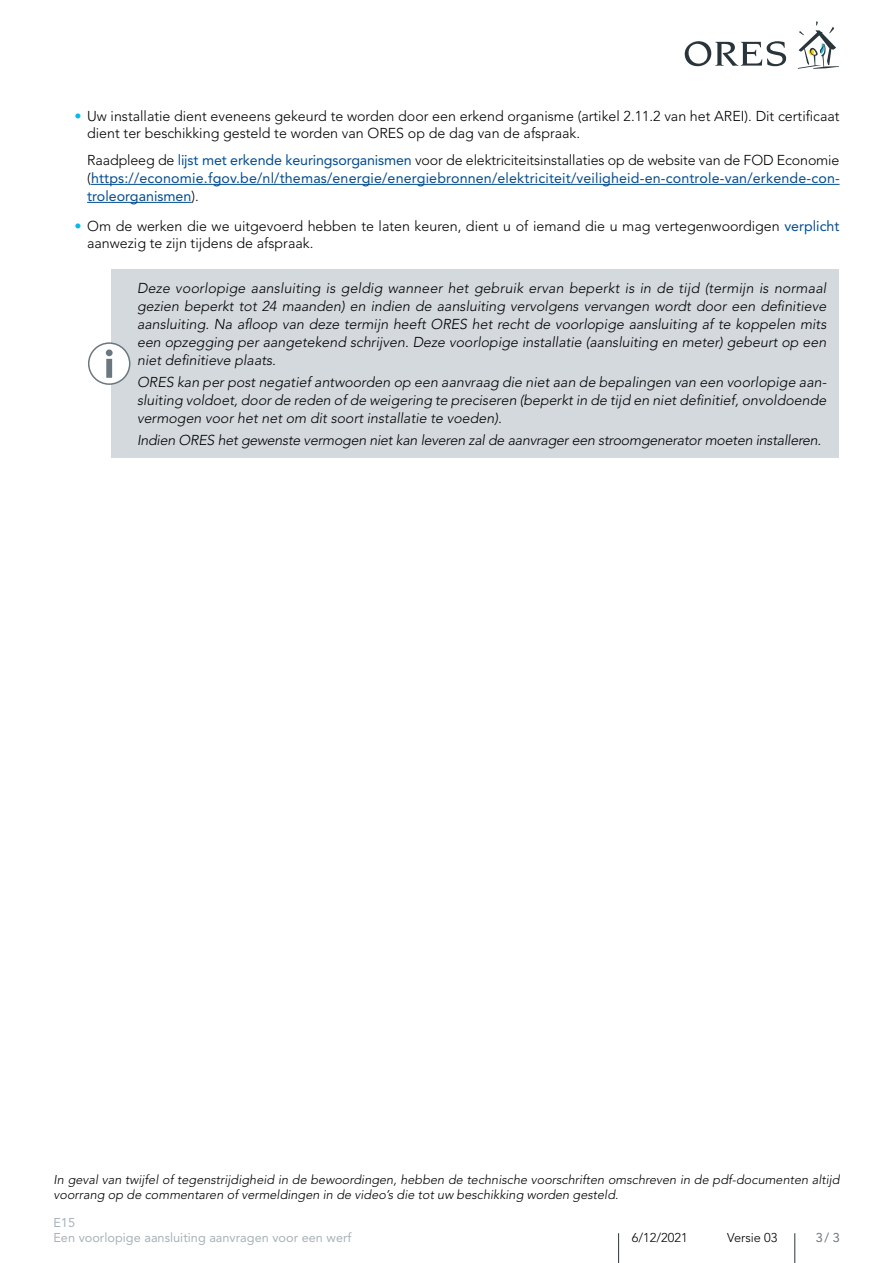
<style>
.page{position:relative;width:893px;height:1263px;background:#fff}
.page>*{position:absolute;margin:0;border:0;box-sizing:border-box;transform-origin:0 0}
.t1{font:italic 300 14.25px/18px "Avenir LT Std";color:#000;text-align:justify}
.t2{font:300 14.25px/17.1px "Avenir LT Std";color:#000}
.t3{font:14.25px/18px "Avenir LT Std";letter-spacing:.01em;color:#004d91;text-align:justify}
.t4{font:italic 300 14.25px "Avenir LT Std";letter-spacing:-.02em;color:#000}
.t5{font:italic 300 12.75px/15px "Avenir LT Std";color:#000}
.t6{font:12.75px/14.2px "Avenir LT Std";color:#a8b3b9}
.t7{font:300 12.75px "Avenir LT Std";color:#000}
.t8{font:12.75px "Avenir LT Std";color:#6a777e}
.s1{font-weight:800;color:#05bbee}
.s2{font-weight:300;color:#000}
.s3{font-weight:400;color:#004d91}
</style>
<div class="page">
<hr style="left:794px;top:1233px;width:1px;height:30px;background:#29353a">
<hr style="left:618px;top:1233px;width:1px;height:30px;background:#29353a">
<svg style="left:685px;top:41px;width:101px;height:25px"></svg>
<svg style="left:798px;top:21px;width:41px;height:48px"></svg>
<hr style="left:91px;top:184px;width:749px;height:1px;background:#004d91">
<hr style="left:87px;top:202px;width:104px;height:1px;background:#004d91">
<div style="left:112px;top:269px;width:727px;height:189px;background:#d3d9dd"></div>
<div style="left:89px;top:343px;width:41px;height:41px;background:#fff;border-radius:50%"></div>
<div style="left:88px;top:342px;width:42px;height:43px;border:2px solid #6a777e;border-radius:50%"></div>
<svg style="left:106px;top:349px;width:7px;height:29px"></svg>
<p class="t2" style="left:87px;top:108px;width:754px;text-indent:-13px"><span class="s1">•</span> Uw installatie dient eveneens gekeurd te worden door een erkend organisme (artikel 2.11.2 van het AREI). Dit certificaat dient ter beschikking gesteld te worden van ORES op de dag van de afspraak.</p>
<p class="t3" style="left:87px;top:151px;width:754px"><span class="s2">Raadpleeg de</span> lijst met erkende keuringsorganismen <span class="s2">voor de elektriciteitsinstallaties op de website van de FOD Economie (</span>https://economie.fgov.be/nl/themas/energie/energiebronnen/elektriciteit/veiligheid-en-controle-van/erkende-con&shy;troleorganismen<span class="s2">).</span></p>
<p class="t2" style="left:87px;top:217px;width:754px;text-indent:-13px"><span class="s1">•</span> Om de werken die we uitgevoerd hebben te laten keuren, dient u of iemand die u mag vertegenwoordigen <span class="s3">verplicht </span>aanwezig te zijn tijdens de afspraak.</p>
<p class="t1" style="left:137px;top:279px;width:691px">Deze voorlopige aansluiting is geldig wanneer het gebruik ervan beperkt is in de tijd (termijn is normaal gezien beperkt tot 24 maanden) en indien de aansluiting vervolgens vervangen wordt door een definitieve aansluiting. Na afloop van deze termijn heeft ORES het recht de voorlopige aansluiting af te koppelen mits een opzegging per aangetekend schrijven. Deze voorlopige installatie (aansluiting en meter) gebeurt op een niet definitieve plaats.</p>
<p class="t1" style="left:137px;top:373px;width:691px">ORES kan per post negatief antwoorden op een aanvraag die niet aan de bepalingen van een voorlopige aan&shy;sluiting voldoet, door de reden of de weigering te preciseren (beperkt in de tijd en niet definitief, onvoldoende vermogen voor het net om dit soort installatie te voeden).</p>
<p class="t4" style="left:137px;top:432px;width:686px">Indien ORES het gewenste vermogen niet kan leveren zal de aanvrager een stroomgenerator moeten installeren.</p>
<p class="t5" style="left:54px;top:1172px;width:788px">In geval van twijfel of tegenstrijdigheid in de bewoordingen, hebben de technische voorschriften omschreven in de pdf-documenten altijd voorrang op de commentaren of vermeldingen in de video’s die tot uw beschikking worden gesteld.</p>
<p class="t6" style="left:53px;top:1216px;width:300px">E15<br>Een voorlopige aansluiting aanvragen voor een werf</p>
<p class="t7" style="left:632px;top:1230px;width:57px">6/12/2021</p>
<p class="t7" style="left:727px;top:1230px;width:52px">Versie 03</p>
<p class="t8" style="left:816px;top:1230px;width:26px">3/ 3</p>
</div>
